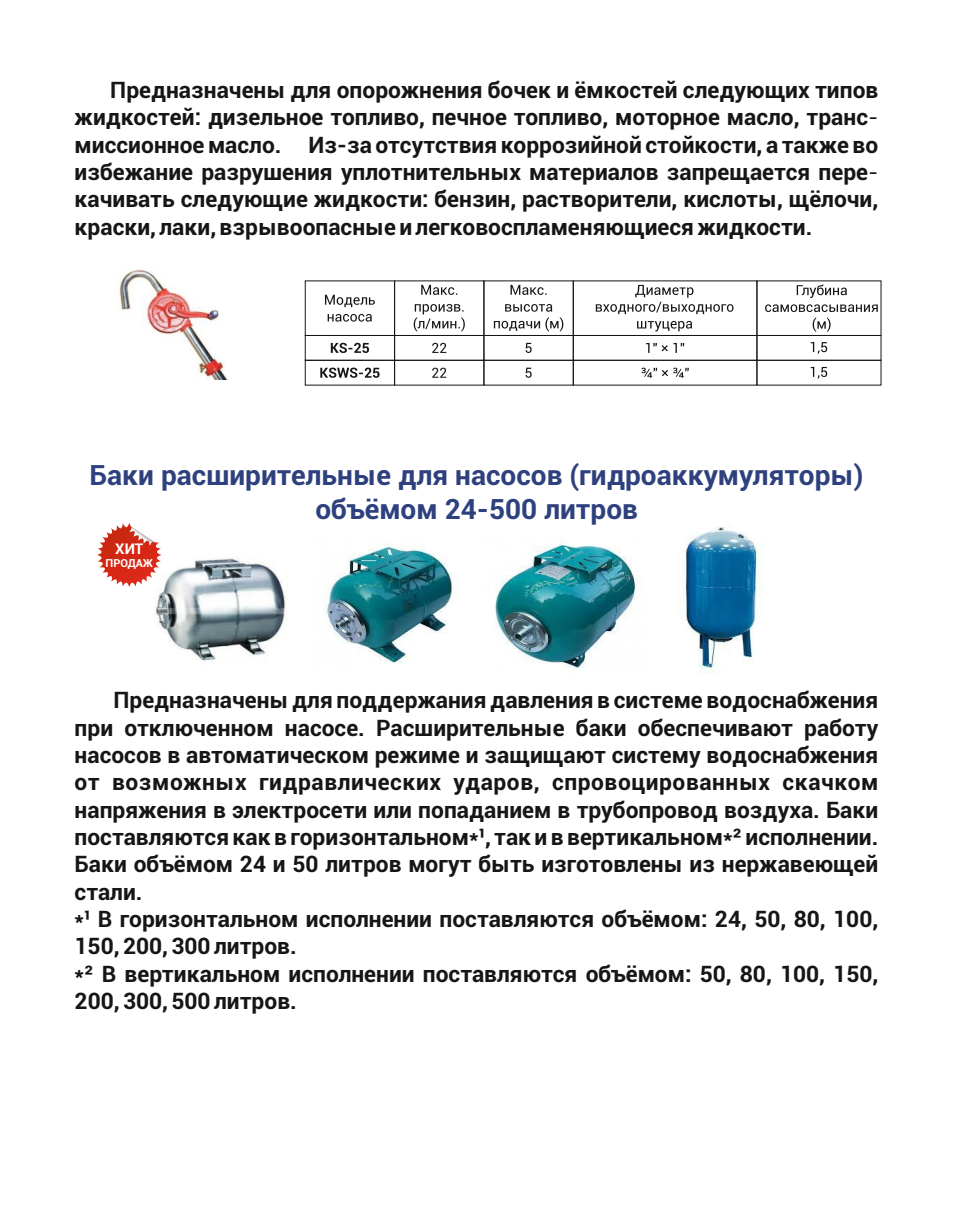
<style>
.page{position:relative;width:953px;height:1211px;background:#fff}
.page>*{position:absolute;margin:0;border:0;box-sizing:border-box;transform-origin:0 0}
.t1{font:700 28px/33.6px "Roboto";color:#2e417e;text-align:center}
.t2{font:700 22.75px/27.3px "Roboto";color:#151616}
.t3{font:700 14.7px "Roboto";color:#fff}
.t4{font:700 11.03px "Roboto";color:#fff}
</style>
<div class="page">
<img style="left:119px;top:269px;width:109px;height:111px">
<div style="left:305px;top:335px;width:90px;height:26px;border:1px solid #151616"></div>
<div style="left:305px;top:360px;width:90px;height:25px;border:1px solid #151616"></div>
<div style="left:394px;top:360px;width:90px;height:25px;border:1px solid #151616"></div>
<div style="left:483px;top:360px;width:90px;height:25px;border:1px solid #151616"></div>
<div style="left:572px;top:360px;width:185px;height:25px;border:1px solid #151616"></div>
<div style="left:756px;top:360px;width:125px;height:25px;border:1px solid #151616"></div>
<div style="left:394px;top:280px;width:90px;height:56px;border:1px solid #151616"></div>
<div style="left:483px;top:280px;width:90px;height:56px;border:1px solid #151616"></div>
<div style="left:572px;top:280px;width:185px;height:56px;border:1px solid #151616"></div>
<div style="left:756px;top:280px;width:125px;height:56px;border:1px solid #151616"></div>
<svg style="left:432px;top:343px;width:14px;height:10px"></svg>
<svg style="left:432px;top:367px;width:14px;height:11px"></svg>
<svg style="left:331px;top:343px;width:38px;height:10px"></svg>
<svg style="left:320px;top:367px;width:59px;height:11px"></svg>
<svg style="left:525px;top:343px;width:6px;height:10px"></svg>
<svg style="left:525px;top:367px;width:6px;height:11px"></svg>
<svg style="left:641px;top:367px;width:47px;height:11px"></svg>
<svg style="left:646px;top:343px;width:38px;height:10px"></svg>
<svg style="left:810px;top:342px;width:17px;height:12px"></svg>
<svg style="left:810px;top:367px;width:17px;height:11px"></svg>
<svg style="left:325px;top:295px;width:50px;height:26px"></svg>
<svg style="left:413px;top:285px;width:52px;height:46px"></svg>
<svg style="left:494px;top:285px;width:69px;height:46px"></svg>
<svg style="left:765px;top:284px;width:112px;height:48px"></svg>
<svg style="left:595px;top:285px;width:138px;height:46px"></svg>
<img style="left:495px;top:542px;width:143px;height:127px">
<img style="left:324px;top:543px;width:129px;height:120px">
<img style="left:155px;top:554px;width:131px;height:107px">
<img style="left:682px;top:527px;width:78px;height:146px">
<svg style="left:97px;top:523px;width:64px;height:64px"></svg>
<p class="t2" style="left:75px;top:79px;width:805px;text-align:justify;text-indent:36px">Предназначены для опорожнения бочек и ёмкостей следующих типов жидкостей: дизельное топливо, печное топливо, моторное масло, транс&shy;миссионное масло. Из-за отсутствия коррозийной стойкости, а также во избежание разрушения уплотнительных материалов запрещается пере&shy;качивать следующие жидкости: бензин, растворители, кислоты, щёлочи, краски, лаки, взрывоопасные и легковоспламеняющиеся жидкости.</p>
<p class="t1" style="left:90px;top:461px;width:775px">Баки расширительные для насосов (гидроаккумуляторы) объёмом 24-500 литров</p>
<p class="t3" style="left:115px;top:543px;width:30px">ХИТ</p>
<p class="t4" style="left:105px;top:559px;width:49px">ПРОДАЖ</p>
<p class="t2" style="left:75px;top:689px;width:805px;text-indent:39px">Предназначены для поддержания давления в системе водоснабжения при отключенном насосе. Расширительные баки обеспечивают работу насосов в автоматическом режиме и защищают систему водоснабжения от возможных гидравлических ударов, спровоцированных скачком напряжения в электросети или попаданием в трубопровод воздуха. Баки поставляются как в горизонтальном*¹, так и в вертикальном*² исполнении.<br>Баки объёмом 24 и 50 литров могут быть изготовлены из нержавеющей стали.<br>*¹ В горизонтальном исполнении поставляются объёмом: 24, 50, 80, 100, 150, 200, 300 литров.</p>
<p class="t2" style="left:75px;top:962px;width:805px">*² В вертикальном исполнении поставляются объёмом: 50, 80, 100, 150,<br>200, 300, 500 литров.</p>
</div>
